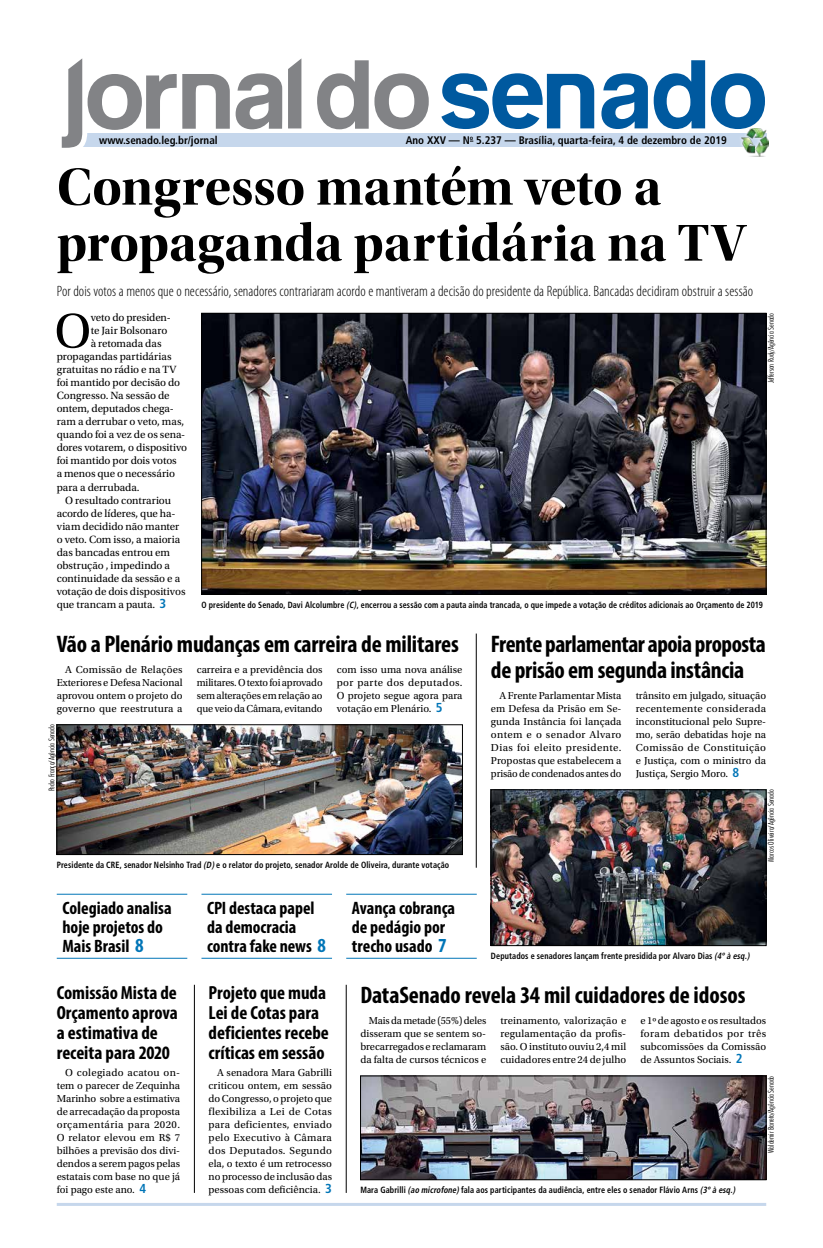
<style>
.page{position:relative;width:823px;height:1248px;background:#fff}
.page>*{position:absolute;margin:0;border:0;box-sizing:border-box;transform-origin:0 0}
.t1{font:54px/56px "Utopia Std Bold Disp";color:#000}
.t2{font:50.8px "Utopia Std";color:#000}
.t3{font:700 condensed 24px/26px "Myriad Pro";letter-spacing:-.01em;color:#000}
.t4{font:700 condensed 19px/20px "Myriad Pro";color:#000}
.t5{font:700 condensed 18px/19px "Myriad Pro";color:#000}
.t6{font:300 condensed 15px "Myriad Pro";letter-spacing:.005em;color:#000}
.t7{font:11px "Utopia Std";letter-spacing:-.005em;color:#000}
.t8{font:700 condensed 11px "Frutiger";color:#000}
.t9{font:10.6px/13px "Utopia Std";color:#000;text-align:justify}
.t10{font:700 condensed 9px "Frutiger";letter-spacing:.01em;color:#000;scale:.9 1}
.t11{font:700 condensed 9px "Frutiger";letter-spacing:.01em;color:#000;scale:.89 1}
.t12{font:300 condensed 8px "Futura BT";color:#000}
.s1{font-family:"Frutiger";font-weight:700;font-stretch:condensed;font-size:13px;color:#0075b7}
.s2{font-style:italic}
.s3{font-size:20px;color:#0075b7}
</style>
<div class="page">
<hr style="left:57px;top:1202px;width:708px;height:3px;background:#c6d7ec">
<div style="left:76px;top:134px;width:689px;height:13px;background:#c6d7ec"></div>
<svg style="left:317px;top:60px;width:51px;height:69px"></svg>
<svg style="left:374px;top:73px;width:54px;height:56px"></svg>
<svg style="left:288px;top:59px;width:13px;height:69px"></svg>
<svg style="left:653px;top:60px;width:51px;height:69px"></svg>
<svg style="left:710px;top:73px;width:54px;height:56px"></svg>
<svg style="left:441px;top:73px;width:153px;height:56px"></svg>
<svg style="left:601px;top:73px;width:46px;height:56px"></svg>
<svg style="left:61px;top:58px;width:221px;height:90px"></svg>
<div style="left:737px;top:126px;width:32px;height:32px;background:#fff;opacity:.75"></div>
<img style="left:741px;top:129px;width:27px;height:27px">
<img style="left:203px;top:315px;width:560px;height:277px">
<div style="left:201px;top:313px;width:564px;height:281px;border:1px solid #000"></div>
<img style="left:59px;top:726px;width:401px;height:126px">
<div style="left:57px;top:724px;width:405px;height:130px;border:1px solid #000"></div>
<img style="left:492px;top:791px;width:271px;height:152px">
<div style="left:490px;top:789px;width:275px;height:156px;border:1px solid #000"></div>
<img style="left:362px;top:1077px;width:401px;height:100px">
<div style="left:360px;top:1075px;width:405px;height:104px;border:1px solid #000"></div>
<hr style="left:346px;top:957px;width:130px;height:1px;background:#0075b7">
<hr style="left:201px;top:957px;width:131px;height:1px;background:#0075b7">
<hr style="left:57px;top:957px;width:130px;height:1px;background:#0075b7">
<hr style="left:346px;top:893px;width:130px;height:1px;background:#0075b7">
<hr style="left:201px;top:893px;width:131px;height:1px;background:#0075b7">
<hr style="left:57px;top:893px;width:130px;height:1px;background:#0075b7">
<hr style="left:194px;top:984px;width:1px;height:208px;background:#000">
<hr style="left:345px;top:984px;width:1px;height:208px;background:#000">
<hr style="left:475px;top:633px;width:1px;height:234px;background:#000">
<p class="t8" style="left:99px;top:134px;width:120px">www.senado.leg.br/jornal</p>
<p class="t8" style="left:405px;top:134px;width:322px">Ano XXV — N<sup>o</sup> 5.237 — Brasília, quarta-feira, 4 de dezembro de 2019</p>
<h1 class="t1" style="left:57px;top:159px;width:690px">Congresso mantém veto a propaganda partidária na TV</h1>
<h3 class="t6" style="left:57px;top:282px;width:697px">Por dois votos a menos que o necessário, senadores contrariaram acordo e mantiveram a decisão do presidente da República. Bancadas decidiram obstruir a sessão</h3>
<h2 class="t2" style="left:54px;top:303px;width:38px">O</h2>
<p class="t7" style="left:91px;top:312px;width:81px">veto do presiden-</p>
<p class="t12" style="left:765px;top:383px;width:72px;rotate:-90deg">Jefferson Rudy/Agência Senado</p>
<p class="t7" style="left:91px;top:325px;width:78px">te Jair Bolsonaro</p>
<p class="t7" style="left:91px;top:338px;width:72px">à retomada das</p>
<p class="t7" style="left:57px;top:351px;width:116px">propagandas partidárias</p>
<p class="t7" style="left:57px;top:364px;width:121px">gratuitas no rádio e na TV</p>
<p class="t7" style="left:57px;top:377px;width:125px">foi mantido por decisão do</p>
<p class="t7" style="left:57px;top:390px;width:114px">Congresso. Na sessão de</p>
<p class="t7" style="left:57px;top:403px;width:118px">ontem, deputados chega-</p>
<p class="t7" style="left:57px;top:416px;width:129px">ram a derrubar o veto, mas,</p>
<p class="t7" style="left:57px;top:429px;width:130px">quando foi a vez de os sena-</p>
<p class="t7" style="left:57px;top:442px;width:132px">dores votarem, o dispositivo</p>
<p class="t7" style="left:57px;top:455px;width:121px">foi mantido por dois votos</p>
<p class="t7" style="left:57px;top:468px;width:120px">a menos que o necessário</p>
<p class="t7" style="left:57px;top:481px;width:84px">para a derrubada.</p>
<p class="t7" style="left:65px;top:494px;width:107px">O resultado contrariou</p>
<p class="t7" style="left:57px;top:507px;width:120px">acordo de líderes, que ha-</p>
<p class="t7" style="left:57px;top:520px;width:124px">viam decidido não manter</p>
<p class="t7" style="left:57px;top:533px;width:125px">o veto. Com isso, a maioria</p>
<p class="t7" style="left:57px;top:546px;width:115px">das bancadas entrou em</p>
<p class="t7" style="left:57px;top:559px;width:115px">obstrução , impedindo a</p>
<p class="t7" style="left:57px;top:572px;width:125px">continuidade da sessão e a</p>
<p class="t7" style="left:57px;top:585px;width:130px">votação de dois dispositivos</p>
<p class="t7" style="left:57px;top:598px;width:111px">que trancam a pauta. <span class="s1">3</span></p>
<p class="t11" style="left:201px;top:599px;width:632px">O presidente do Senado, Davi Alcolumbre <span class="s2">(C)</span>, encerrou a sessão com a pauta ainda trancada, o que impede a votação de créditos adicionais ao Orçamento de 2019</p>
<h3 class="t3" style="left:57px;top:630px;width:403px">Vão a Plenário mudanças em carreira de militares</h3>
<h3 class="t3" style="left:490px;top:630px;width:276px">Frente parlamentar apoia proposta de prisão em segunda instância</h3>
<p class="t9" style="left:57px;top:662px;width:127px;text-indent:9px">A Comissão de Relações Exteriores e Defesa Nacional aprovou ontem o projeto do governo que reestrutura a</p>
<p class="t9" style="left:197px;top:662px;width:127px">carreira e a previdência dos militares. O texto foi aprovado sem alterações em relação ao que veio da Câmara, evitando</p>
<p class="t9" style="left:336px;top:662px;width:127px">com isso uma nova análise por parte dos deputados.<br>O projeto segue agora para votação em Plenário. <span class="s1">5</span></p>
<p class="t9" style="left:490px;top:688px;width:132px;text-indent:9px">A Frente Parlamentar Mista em Defesa da Prisão em Se&shy;gunda Instância foi lançada ontem e o senador Alvaro Dias foi eleito presidente.<br>Propostas que estabelecem a prisão de condenados antes do</p>
<p class="t9" style="left:635px;top:688px;width:132px">trânsito em julgado, situação recentemente considerada inconstitucional pelo Supre&shy;mo, serão debatidas hoje na Comissão de Constituição e Justiça, com o ministro da Justiça, Sergio Moro. <span class="s1">8</span></p>
<p class="t12" style="left:47px;top:791px;width:68px;rotate:-90deg">Pedro França/Agência Senado</p>
<p class="t12" style="left:765px;top:861px;width:74px;rotate:-90deg">Marcos Oliveira/Agência Senado</p>
<p class="t10" style="left:57px;top:859px;width:437px">Presidente da CRE, senador Nelsinho Trad <span class="s2">(D)</span>e o relator do projeto, senador Arolde de Oliveira, durante votação</p>
<h3 class="t5" style="left:62px;top:898px;width:111px">Colegiado analisa hoje projetos do<br>Mais Brasil <span class="s3">8</span></h3>
<h3 class="t5" style="left:207px;top:898px;width:120px">CPI destaca papel da democracia contra fake news <span class="s3">8</span></h3>
<h3 class="t5" style="left:351px;top:898px;width:105px">Avança cobrança de pedágio por trecho usado <span class="s3">7</span></h3>
<p class="t10" style="left:490px;top:950px;width:290px">Deputados e senadores lançam frente presidida por Alvaro Dias <span class="s2">(4ºà esq.)</span></p>
<h3 class="t4" style="left:57px;top:982px;width:122px">Comissão Mista de<br>Orçamento aprova a estimativa de receita para 2020</h3>
<h3 class="t4" style="left:208px;top:982px;width:122px">Projeto que muda<br>Lei de Cotas para deficientes recebe críticas em sessão</h3>
<h3 class="t3" style="left:360px;top:981px;width:386px">DataSenado revela 34 mil cuidadores de idosos</h3>
<p class="t9" style="left:360px;top:1013px;width:127px;text-indent:9px">Mais da metade (55%) deles disseram que se sentem so&shy;brecarregados e reclamaram da falta de cursos técnicos e</p>
<p class="t9" style="left:500px;top:1013px;width:127px">treinamento, valorização e regulamentação da profis&shy;são. O instituto ouviu 2,4 mil cuidadores entre 24 de julho</p>
<p class="t9" style="left:640px;top:1013px;width:127px">e 1º de agosto e os resultados foram debatidos por três subcomissões da Comissão de Assuntos Sociais. <span class="s1">2</span></p>
<p class="t9" style="left:57px;top:1065px;width:125px;text-indent:9px">O colegiado acatou on&shy;tem o parecer de Zequinha Marinho sobre a estimativa de arrecadação da proposta orçamentária para 2020.<br>O relator elevou em R$ 7 bilhões a previsão dos divi&shy;dendos a serem pagos pelas estatais com base no que já foi pago este ano. <span class="s1">4</span></p>
<p class="t9" style="left:208px;top:1065px;width:125px;text-indent:9px">A senadora Mara Gabrilli criticou ontem, em sessão do Congresso, o projeto que flexibiliza a Lei de Cotas para deficientes, enviado pelo Executivo à Câmara dos Deputados. Segundo ela, o texto é um retrocesso no processo de inclusão das pessoas com deficiência. <span class="s1">3</span></p>
<p class="t10" style="left:360px;top:1184px;width:419px">Mara Gabrilli <span class="s2">(ao microfone)</span>fala aos participantes da audiência, entre eles o senador Flávio Arns <span class="s2">(3ºà esq.)</span></p>
<p class="t12" style="left:765px;top:1152px;width:79px;rotate:-90deg">Waldemir Barreto/Agência Senado</p>
</div>
